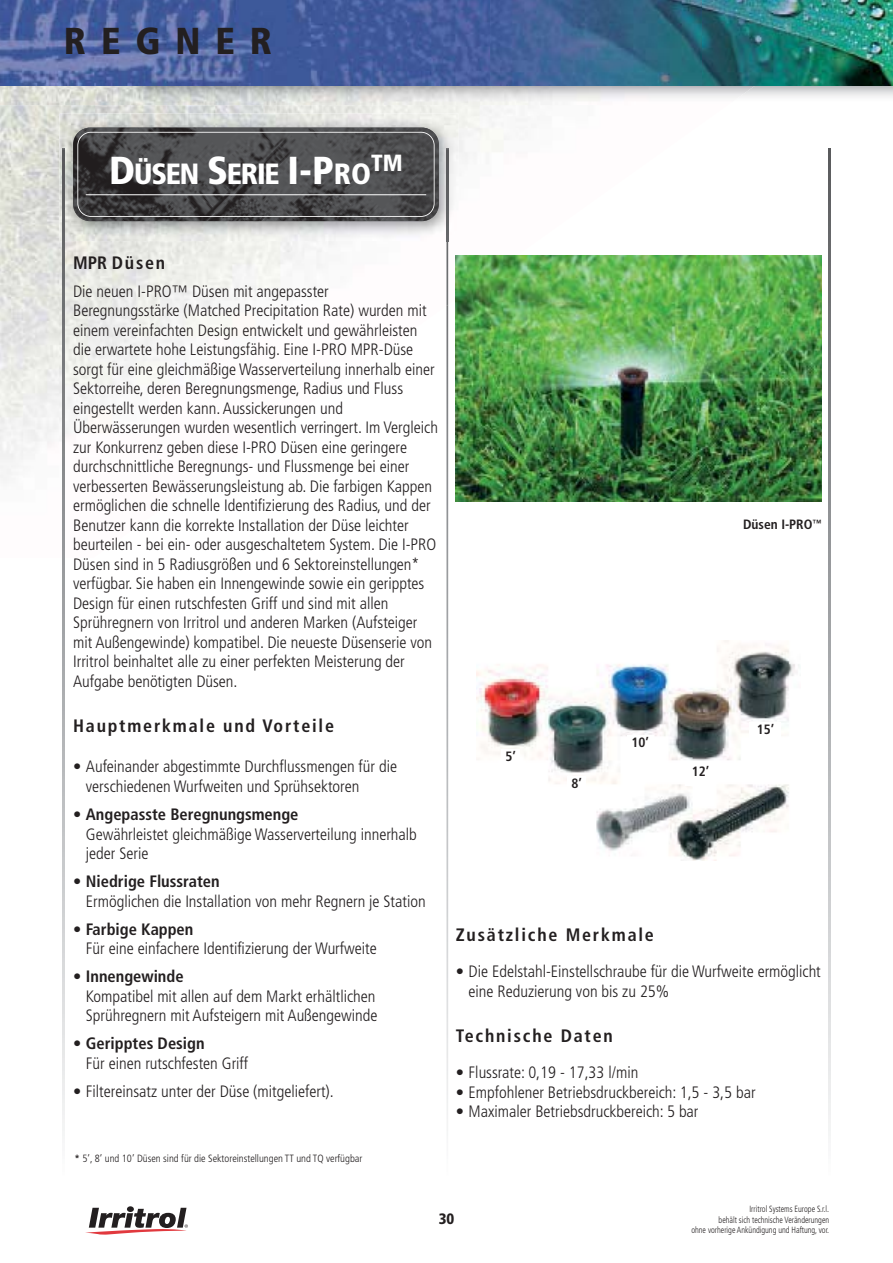
<style>
.page{position:relative;width:893px;height:1263px;background:#fff}
.page>*{position:absolute;margin:0;border:0;box-sizing:border-box;transform-origin:0 0}
.t1{font:900 condensed 37.5px "Frutiger";letter-spacing:.4em;color:#231f20}
.t2{font:900 condensed 29.25px "Frutiger";letter-spacing:-.04em;color:#fff}
.t3{font:700 condensed 18px "Frutiger";letter-spacing:.1em;color:#231f20}
.t4{font:300 condensed 16.5px/19.5px "Frutiger";color:#231f20}
.t5{font:700 condensed 16.5px "Frutiger";color:#231f20}
.t6{font:900 condensed 15px "Frutiger";color:#231f20}
.t7{font:700 condensed 13.5px "Frutiger";color:#231f20}
.t8{font:300 condensed 10.5px "Frutiger";color:#231f20}
.t9{font:300 condensed 9px/10.5px "Frutiger";color:#231f20;text-align:right;scale:.9 1}
.s1{font-size:39px}
.s2{font-weight:700}
</style>
<div class="page">
<img style="left:0;top:105px;width:531px;height:453px">
<img style="left:63px;top:241px;width:2px;height:895px">
<img style="left:828px;top:149px;width:2px;height:987px">
<div style="left:127px;top:1206px;width:7px;height:6px;background:#231f20;border-radius:50%"></div>
<svg style="left:85px;top:1208px;width:103px;height:26px"></svg>
<img style="left:0;top:85px;width:834px;height:20px">
<img style="left:489px;top:0;width:404px;height:85px">
<svg style="left:0;top:0;width:489px;height:85px;background:#4a61a0"></svg>
<img style="left:59px;top:114px;width:399px;height:127px">
<img style="left:73px;top:128px;width:366px;height:93px;border-radius:17px">
<div style="left:77px;top:132px;width:358px;height:85px;border:2px solid #fff;border-radius:14px"></div>
<hr style="left:86px;top:194px;width:340px;height:1px;background:#fff">
<img style="left:446px;top:149px;width:2px;height:987px">
<img style="left:456px;top:255px;width:365px;height:247px">
<img style="left:477px;top:640px;width:322px;height:220px">
<div style="left:501px;top:749px;width:19px;height:21px;background:#fff"></div>
<div style="left:567px;top:776px;width:19px;height:21px;background:#fff"></div>
<div style="left:627px;top:736px;width:26px;height:21px;background:#fff"></div>
<div style="left:685px;top:764px;width:31px;height:21px;background:#fff"></div>
<div style="left:749px;top:722px;width:32px;height:22px;background:#fff"></div>
<h1 class="t1" style="left:64px;top:26px;width:210px">REGNER</h1>
<h2 class="t2" style="left:109px;top:162px;width:295px"><span class="s1">D</span>ÜSEN <span class="s1">S</span>ERIE <span class="s1">I-P</span>RO<sup>TM</sup></h2>
<p class="t3" style="left:73px;top:255px;width:94px">MPR Düsen</p>
<p class="t4" style="left:73px;top:282px;width:366px">Die neuen I-PRO™ Düsen mit angepasster Beregnungsstärke (Matched Precipitation Rate) wurden mit einem vereinfachten Design entwickelt und gewährleisten die erwartete hohe Leistungsfähig. Eine I-PRO MPR-Düse sorgt für eine gleichmäßige Wasserverteilung innerhalb einer Sektorreihe, deren Beregnungsmenge, Radius und Fluss eingestellt werden kann. Aussickerungen und Überwässerungen wurden wesentlich verringert. Im Vergleich zur Konkurrenz geben diese I-PRO Düsen eine geringere durchschnittliche Beregnungs- und Flussmenge bei einer verbesserten Bewässerungsleistung ab. Die farbigen Kappen ermöglichen die schnelle Identifizierung des Radius, und der Benutzer kann die korrekte Installation der Düse leichter beurteilen - bei ein- oder ausgeschaltetem System. Die I-PRO Düsen sind in 5 Radiusgrößen und 6 Sektoreinstellungen* verfügbar. Sie haben ein Innengewinde sowie ein geripptes Design für einen rutschfesten Griff und sind mit allen Sprühregnern von Irritrol und anderen Marken (Aufsteiger mit Außengewinde) kompatibel. Die neueste Düsenserie von Irritrol beinhaltet alle zu einer perfekten Meisterung der Aufgabe benötigten Düsen.</p>
<p class="t3" style="left:73px;top:718px;width:262px">Hauptmerkmale und Vorteile</p>
<p class="t4" style="left:86px;top:758px;width:313px;text-indent:-13px">• Aufeinander abgestimmte Durchflussmengen für die verschiedenen Wurfweiten und Sprühsektoren</p>
<p class="t5" style="left:73px;top:808px;width:227px">• Angepasste Beregnungsmenge</p>
<p class="t4" style="left:86px;top:825px;width:332px">Gewährleistet gleichmäßige Wasserverteilung innerhalb jeder Serie</p>
<p class="t4" style="left:86px;top:873px;width:341px;text-indent:-13px">• <span class="s2">Niedrige Flussraten<br></span>Ermöglichen die Installation von mehr Regnern je Station</p>
<p class="t4" style="left:86px;top:920px;width:292px;text-indent:-13px">• <span class="s2">Farbige Kappen<br></span>Für eine einfachere Identifizierung der Wurfweite</p>
<p class="t4" style="left:86px;top:968px;width:293px;text-indent:-13px">• <span class="s2">Innengewinde<br></span>Kompatibel mit allen auf dem Markt erhältlichen<br>Sprühregnern mit Aufsteigern mit Außengewinde</p>
<p class="t4" style="left:86px;top:1035px;width:164px;text-indent:-13px">• <span class="s2">Geripptes Design<br></span>Für einen rutschfesten Griff</p>
<p class="t4" style="left:73px;top:1082px;width:262px">• Filtereinsatz unter der Düse (mitgeliefert).</p>
<p class="t8" style="left:75px;top:1153px;width:289px"><span class="s2">*</span> 5’, 8’ und 10’ Düsen sind für die Sektoreinstellungen TT und TQ verfügbar</p>
<p class="t7" style="left:743px;top:519px;width:80px">Düsen I-PRO<sup>™</sup></p>
<p class="t7" style="left:505px;top:751px;width:12px">5’</p>
<p class="t7" style="left:571px;top:778px;width:12px">8’</p>
<p class="t7" style="left:631px;top:737px;width:19px">10’</p>
<p class="t7" style="left:692px;top:766px;width:19px">12’</p>
<p class="t7" style="left:757px;top:724px;width:19px">15’</p>
<p class="t3" style="left:456px;top:927px;width:200px">Zusätzliche Merkmale</p>
<p class="t4" style="left:469px;top:963px;width:354px;text-indent:-13px">• Die Edelstahl-Einstellschraube für die Wurfweite ermöglicht eine Reduzierung von bis zu 25%</p>
<p class="t3" style="left:456px;top:1028px;width:159px">Technische Daten</p>
<p class="t4" style="left:456px;top:1064px;width:184px">• Flussrate: 0,19 - 17,33 l/min</p>
<p class="t4" style="left:456px;top:1083px;width:301px">• Empfohlener Betriebsdruckbereich: 1,5 - 3,5 bar</p>
<p class="t4" style="left:456px;top:1103px;width:244px">• Maximaler Betriebsdruckbereich: 5 bar</p>
<p class="t6" style="left:439px;top:1213px;width:17px">30</p>
<p class="t9" style="left:691px;top:1205px;width:155px">Irritrol Systems Europe S.r.l.<br>behält sich technische Veränderungen<br>ohne vorherige Ankündigung und Haftung, vor.</p>
</div>
